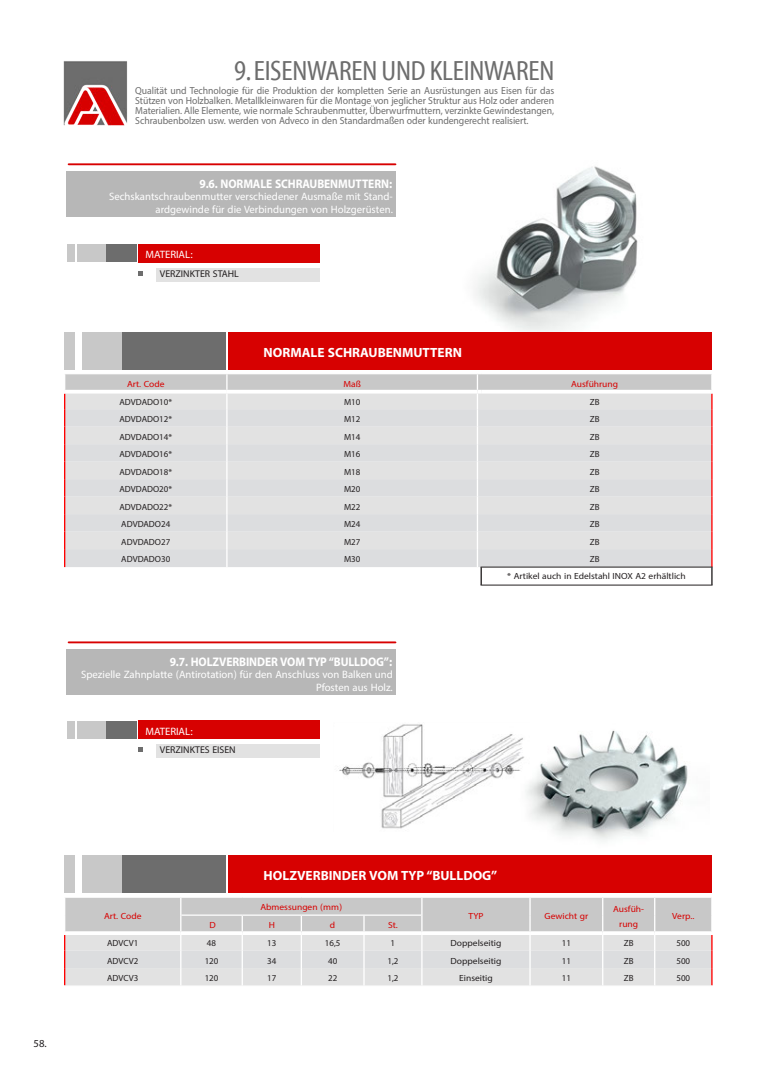
<style>
.page{position:relative;width:780px;height:1088px;background:#fff}
.page>*{position:absolute;margin:0;border:0;box-sizing:border-box;transform-origin:0 0}
.t1{font:28.12px "Myriad Cn Web";letter-spacing:-.01em;color:#6d6d6d;scale:.94 1}
.t2{font:700 18.75px "Myriad Arabic";color:#fff}
.t3{font:700 17.5px "Myriad Arabic";letter-spacing:-.005em;color:#fff;scale:.92 1}
.t4{font:15px/12.5px "Myriad Arabic";color:#fff;text-align:right}
.t5{font:15px "Myriad Arabic";color:#231f20}
.t6{font:14.38px "Myriad Arabic";letter-spacing:-.005em;color:#6d6d6d;scale:.95 1}
.t7{font:13.75px "Myriad Arabic";color:#231f20}
.t8{font:12.5px "Myriad Arabic";color:#231f20}
.t9{font:12.5px/15px "Myriad Arabic";color:#d70101;text-align:center;scale:1.06 1}
.t10{font:12.5px "Myriad Arabic";color:#231f20;scale:1.06 1}
</style>
<div class="page">
<img style="left:63px;top:61px;width:65px;height:65px">
<hr style="left:69px;top:163px;width:326px;height:2px;background:#d80001">
<hr style="left:69px;top:641px;width:326px;height:2px;background:#d80001">
<div style="left:65px;top:855px;width:10px;height:37px;background:#c8c8c8"></div>
<div style="left:82px;top:855px;width:40px;height:37px;background:#c8c8c8"></div>
<div style="left:122px;top:855px;width:103px;height:37px;background:#6d6d6d"></div>
<div style="left:228px;top:855px;width:483px;height:37px;background:#d70101"></div>
<svg style="left:64px;top:897px;width:648px;height:88px;background:#d9d8d9"></svg>
<svg style="left:422px;top:931px;width:108px;height:4px"></svg>
<div style="left:66px;top:171px;width:330px;height:46px;background:#b7b7b7"></div>
<div style="left:66px;top:649px;width:330px;height:45px;background:#b7b7b7"></div>
<img style="left:529px;top:730px;width:159px;height:111px">
<img style="left:339px;top:724px;width:190px;height:105px">
<img style="left:427px;top:166px;width:285px;height:204px">
<div style="left:65px;top:332px;width:10px;height:37px;background:#c8c8c8"></div>
<div style="left:82px;top:332px;width:40px;height:37px;background:#c8c8c8"></div>
<div style="left:122px;top:332px;width:103px;height:37px;background:#6d6d6d"></div>
<div style="left:228px;top:332px;width:483px;height:37px;background:#d70101"></div>
<hr style="left:480px;top:585px;width:232px;height:1px;background:#231f20">
<svg style="left:64px;top:374px;width:648px;height:211px;background:#e0dfe0"></svg>
<hr style="left:481px;top:390px;width:231px;height:3px;background:#fff">
<svg style="left:138px;top:271px;width:5px;height:5px"></svg>
<svg style="left:138px;top:747px;width:5px;height:5px"></svg>
<div style="left:68px;top:244px;width:7px;height:18px;background:#c8c8c8"></div>
<div style="left:77px;top:244px;width:30px;height:18px;background:#c8c8c8"></div>
<div style="left:107px;top:244px;width:30px;height:18px;background:#6d6d6d"></div>
<div style="left:138px;top:244px;width:182px;height:18px;background:#d70101"></div>
<div style="left:68px;top:721px;width:7px;height:17px;background:#c8c8c8"></div>
<div style="left:77px;top:721px;width:30px;height:17px;background:#c8c8c8"></div>
<div style="left:107px;top:721px;width:30px;height:17px;background:#6d6d6d"></div>
<div style="left:138px;top:721px;width:182px;height:18px;background:#d70101"></div>
<div style="left:156px;top:268px;width:164px;height:14px;background:#e2e2e2"></div>
<div style="left:156px;top:744px;width:164px;height:14px;background:#e2e2e2"></div>
<p class="t1" style="left:234px;top:56px;width:342px">9.EISENWAREN UND KLEINWAREN</p>
<p class="t6" style="left:135px;top:80px;width:442px">Qualität und Technologie für die Produktion der kompletten Serie an Ausrüstungen aus Eisen für das</p>
<p class="t6" style="left:135px;top:90px;width:442px">Stützen von Holzbalken. Metallkleinwaren für die Montage von jeglicher Struktur aus Holz oder anderen</p>
<p class="t6" style="left:135px;top:100px;width:442px">Materialien. Alle Elemente, wie normale Schraubenmutter, Überwurfmuttern, verzinkte Gewindestangen,</p>
<p class="t6" style="left:135px;top:110px;width:415px">Schraubenbolzen usw. werden von Adveco in den Standardmaßen oder kundengerecht realisiert.</p>
<p class="t3" style="left:199px;top:172px;width:212px">9.6. NORMALE SCHRAUBENMUTTERN:</p>
<p class="t4" style="left:109px;top:191px;width:285px">Sechskantschraubenmutter verschiedener Ausmaße mit Stand&shy;ardgewinde für die Verbindungen von Holzgerüsten.</p>
<p class="t4" style="left:145px;top:249px;width:49px">MATERIAL:</p>
<p class="t7" style="left:160px;top:264px;width:80px">VERZINKTER STAHL</p>
<p class="t2" style="left:264px;top:339px;width:200px">NORMALE SCHRAUBENMUTTERN</p>
<p class="t9" style="left:127px;top:376px;width:37px">Art. Code</p>
<p class="t9" style="left:343px;top:376px;width:18px">Maß</p>
<p class="t9" style="left:571px;top:376px;width:46px">Ausführung</p>
<p class="t8" style="left:119px;top:393px;width:54px">ADVDADO10*</p>
<p class="t8" style="left:344px;top:393px;width:18px">M10</p>
<p class="t8" style="left:589px;top:393px;width:11px">ZB</p>
<p class="t8" style="left:119px;top:411px;width:54px">ADVDADO12*</p>
<p class="t8" style="left:344px;top:411px;width:18px">M12</p>
<p class="t8" style="left:589px;top:411px;width:11px">ZB</p>
<p class="t8" style="left:119px;top:428px;width:54px">ADVDADO14*</p>
<p class="t8" style="left:344px;top:428px;width:18px">M14</p>
<p class="t8" style="left:589px;top:428px;width:11px">ZB</p>
<p class="t8" style="left:119px;top:445px;width:54px">ADVDADO16*</p>
<p class="t8" style="left:344px;top:445px;width:18px">M16</p>
<p class="t8" style="left:589px;top:445px;width:11px">ZB</p>
<p class="t8" style="left:119px;top:463px;width:54px">ADVDADO18*</p>
<p class="t8" style="left:344px;top:463px;width:18px">M18</p>
<p class="t8" style="left:589px;top:463px;width:11px">ZB</p>
<p class="t8" style="left:119px;top:480px;width:54px">ADVDADO20*</p>
<p class="t8" style="left:344px;top:480px;width:18px">M20</p>
<p class="t8" style="left:589px;top:480px;width:11px">ZB</p>
<p class="t8" style="left:119px;top:498px;width:54px">ADVDADO22*</p>
<p class="t8" style="left:344px;top:498px;width:18px">M22</p>
<p class="t8" style="left:589px;top:498px;width:11px">ZB</p>
<p class="t8" style="left:121px;top:515px;width:50px">ADVDADO24</p>
<p class="t8" style="left:344px;top:515px;width:18px">M24</p>
<p class="t8" style="left:589px;top:515px;width:11px">ZB</p>
<p class="t8" style="left:121px;top:533px;width:50px">ADVDADO27</p>
<p class="t8" style="left:344px;top:533px;width:18px">M27</p>
<p class="t8" style="left:589px;top:533px;width:11px">ZB</p>
<p class="t8" style="left:121px;top:551px;width:50px">ADVDADO30</p>
<p class="t8" style="left:344px;top:551px;width:18px">M30</p>
<p class="t8" style="left:589px;top:551px;width:11px">ZB</p>
<p class="t10" style="left:507px;top:567px;width:170px">* Artikel auch in Edelstahl INOX A2 erhältlich</p>
<p class="t3" style="left:170px;top:649px;width:244px">9.7. HOLZVERBINDER VOM TYP “BULLDOG”:</p>
<p class="t4" style="left:81px;top:668px;width:313px">Spezielle Zahnplatte (Antirotation) für den Anschluss von Balken und<br>Pfosten aus Holz.</p>
<p class="t4" style="left:145px;top:725px;width:49px">MATERIAL:</p>
<p class="t7" style="left:160px;top:741px;width:77px">VERZINKTES EISEN</p>
<p class="t5" style="left:34px;top:1033px;width:15px">58.</p>
<p class="t9" style="left:104px;top:909px;width:37px">Art. Code</p>
<p class="t2" style="left:264px;top:863px;width:235px">HOLZVERBINDER VOM TYP “BULLDOG”</p>
<p class="t9" style="left:260px;top:900px;width:79px">Abmessungen (mm)</p>
<p class="t9" style="left:210px;top:918px;width:7px">D</p>
<p class="t9" style="left:269px;top:918px;width:7px">H</p>
<p class="t9" style="left:330px;top:918px;width:7px">d</p>
<p class="t9" style="left:388px;top:918px;width:11px">St.</p>
<p class="t9" style="left:468px;top:909px;width:16px">TYP</p>
<p class="t9" style="left:544px;top:909px;width:43px">Gewicht gr</p>
<p class="t9" style="left:613px;top:901px;width:31px">Ausfüh&shy;rung</p>
<p class="t9" style="left:672px;top:909px;width:22px">Verp..</p>
<p class="t8" style="left:107px;top:934px;width:33px">ADVCV1</p>
<p class="t8" style="left:207px;top:934px;width:11px">48</p>
<p class="t8" style="left:267px;top:934px;width:11px">13</p>
<p class="t8" style="left:325px;top:934px;width:17px">16,5</p>
<p class="t8" style="left:390px;top:934px;width:6px">1</p>
<p class="t10" style="left:450px;top:934px;width:49px">Doppelseitig</p>
<p class="t8" style="left:561px;top:934px;width:11px">11</p>
<p class="t8" style="left:623px;top:934px;width:11px">ZB</p>
<p class="t8" style="left:676px;top:934px;width:15px">500</p>
<p class="t8" style="left:107px;top:952px;width:33px">ADVCV2</p>
<p class="t8" style="left:205px;top:952px;width:15px">120</p>
<p class="t8" style="left:267px;top:952px;width:11px">34</p>
<p class="t8" style="left:328px;top:952px;width:11px">40</p>
<p class="t8" style="left:387px;top:952px;width:13px">1,2</p>
<p class="t10" style="left:450px;top:952px;width:49px">Doppelseitig</p>
<p class="t8" style="left:561px;top:952px;width:11px">11</p>
<p class="t8" style="left:623px;top:952px;width:11px">ZB</p>
<p class="t8" style="left:676px;top:952px;width:15px">500</p>
<p class="t8" style="left:107px;top:970px;width:33px">ADVCV3</p>
<p class="t8" style="left:205px;top:970px;width:15px">120</p>
<p class="t8" style="left:267px;top:970px;width:11px">17</p>
<p class="t8" style="left:328px;top:970px;width:11px">22</p>
<p class="t8" style="left:387px;top:970px;width:13px">1,2</p>
<p class="t10" style="left:459px;top:970px;width:33px">Einseitig</p>
<p class="t8" style="left:561px;top:970px;width:11px">11</p>
<p class="t8" style="left:623px;top:970px;width:11px">ZB</p>
<p class="t8" style="left:676px;top:970px;width:15px">500</p>
</div>
